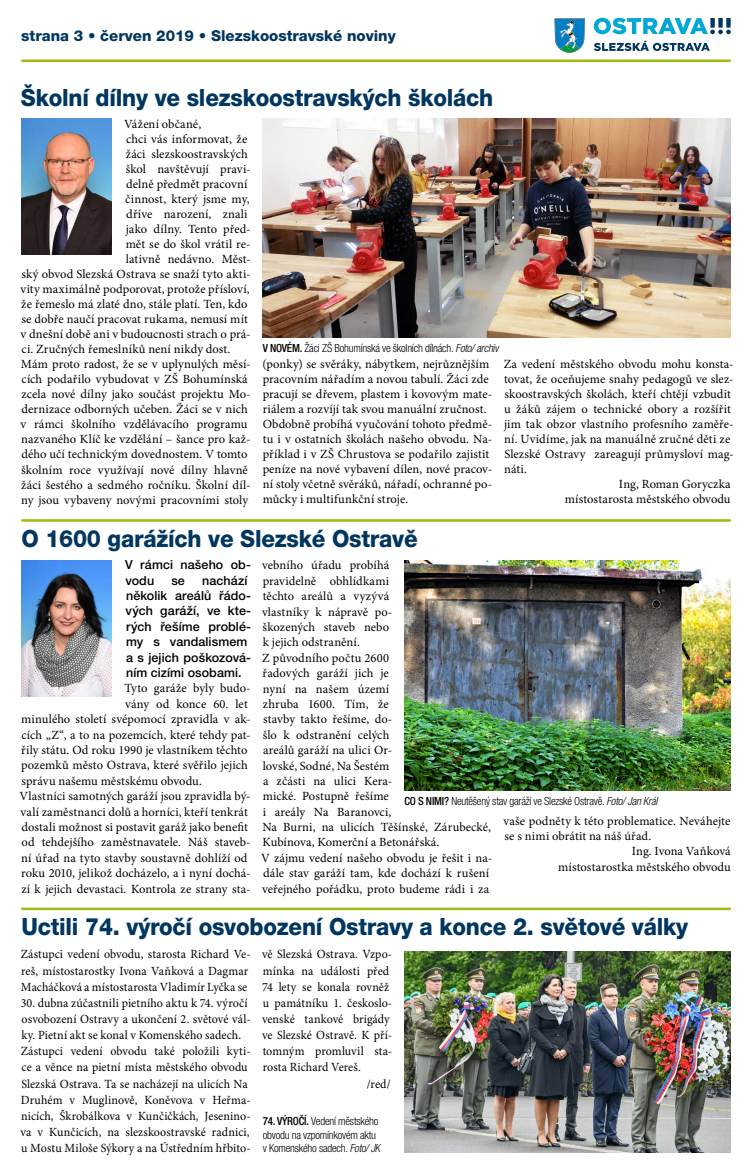
<style>
.page{position:relative;width:745px;height:1170px;background:#fff}
.page>*{position:absolute;margin:0;border:0;box-sizing:border-box;transform-origin:0 0}
.t1{font:800 23.75px "Helvetica Neue LT Pro";letter-spacing:-.01em;color:#00365f;scale:.94 1}
.t2{font:800 15px "Helvetica Neue LT Pro";color:#00365f}
.t3{font:12.5px/15.4px "Minion Pro";letter-spacing:.005em;color:#000}
.t4{font:12.5px/16.1px "Minion Pro";letter-spacing:.005em;color:#000;scale:.96 1}
.t5{font:500 12.5px/15.4px "Helvetica Neue LT Pro";letter-spacing:.005em;color:#000}
.t6{font:300 condensed 11.25px/13.5px "Helvetica Neue LT Pro";letter-spacing:-.02em;color:#000}
.s1{font-weight:500}
.s2{font-style:italic}
</style>
<div class="page">
<svg style="left:554px;top:18px;width:31px;height:35px"></svg>
<svg style="left:593px;top:18px;width:137px;height:16px"></svg>
<svg style="left:594px;top:40px;width:115px;height:11px"></svg>
<hr style="left:21px;top:60px;width:709px;height:2px;background:#a0bb0f">
<img style="left:21px;top:119px;width:91px;height:135px">
<img style="left:21px;top:561px;width:91px;height:135px">
<img style="left:404px;top:561px;width:326px;height:229px">
<img style="left:404px;top:951px;width:326px;height:201px">
<img style="left:262px;top:119px;width:468px;height:219px">
<hr style="left:21px;top:519px;width:709px;height:2px;background:#a0bb0f">
<hr style="left:21px;top:907px;width:709px;height:3px;background:#a0bb0f">
<p class="t2" style="left:21px;top:27px;width:376px">strana 3 • červen 2019 • Slezskoostravské noviny</p>
<h1 class="t1" style="left:21px;top:83px;width:503px">Školní dílny ve slezskoostravských školách</h1>
<p class="t3" style="left:124px;top:116px;width:79px">Vážení občané,</p>
<p class="t3" style="left:126px;top:131px;width:123px">chci vás informovat, že</p>
<p class="t3" style="left:126px;top:146px;width:123px">žáci slezskoostravských</p>
<p class="t3" style="left:126px;top:161px;width:126px">škol navštěvují pravi-</p>
<p class="t3" style="left:126px;top:176px;width:123px">delně předmět pracovní</p>
<p class="t3" style="left:125px;top:191px;width:126px">činnost, který jsme my,</p>
<p class="t3" style="left:126px;top:206px;width:123px">dříve narození, znali</p>
<p class="t3" style="left:126px;top:221px;width:126px">jako dílny. Tento před-</p>
<p class="t3" style="left:126px;top:236px;width:126px">mět se do škol vrátil re-</p>
<p class="t3" style="left:126px;top:251px;width:126px">lativně nedávno. Měst-</p>
<p class="t3" style="left:22px;top:266px;width:230px">ský obvod Slezská Ostrava se snaží tyto akti-</p>
<p class="t3" style="left:21px;top:281px;width:230px">vity maximálně podporovat, protože přísloví,</p>
<p class="t3" style="left:21px;top:296px;width:227px">že řemeslo má zlaté dno, stále platí. Ten, kdo</p>
<p class="t3" style="left:22px;top:311px;width:228px">se dobře naučí pracovat rukama, nemusí mít</p>
<p class="t3" style="left:21px;top:326px;width:231px">v dnešní době ani v budoucnosti strach o prá-</p>
<p class="t3" style="left:22px;top:341px;width:210px">ci. Zručných řemeslníků není nikdy dost.</p>
<p class="t3" style="left:21px;top:356px;width:231px">Mám proto radost, že se v uplynulých měsí-</p>
<p class="t3" style="left:22px;top:371px;width:227px">cích podařilo vybudovat v ZŠ Bohumínská</p>
<p class="t3" style="left:21px;top:386px;width:231px">zcela nové dílny jako součást projektu Mo-</p>
<p class="t3" style="left:22px;top:402px;width:227px">dernizace odborných učeben. Žáci se v nich</p>
<p class="t3" style="left:21px;top:417px;width:228px">v rámci školního vzdělávacího programu</p>
<p class="t3" style="left:21px;top:432px;width:231px">nazvaného Klíč ke vzdělání – šance pro kaž-</p>
<p class="t3" style="left:22px;top:447px;width:227px">dého učí technickým dovednostem. V tomto</p>
<p class="t3" style="left:21px;top:462px;width:228px">školním roce využívají nové dílny hlavně</p>
<p class="t3" style="left:21px;top:477px;width:231px">žáci šestého a sedmého ročníku. Školní díl-</p>
<p class="t3" style="left:21px;top:492px;width:228px">ny jsou vybaveny novými pracovními stoly</p>
<p class="t6" style="left:262px;top:341px;width:237px"><span class="s1">V NOVÉM.</span> Žáci ZŠ Bohumínská ve školních dílnách. <span class="s2">Foto/ archiv</span></p>
<p class="t3" style="left:262px;top:356px;width:231px;line-height:15px">(ponky) se svěráky, nábytkem, nejrůznějším pracovním nářadím a novou tabulí. Žáci zde pracují se dřevem, plastem i kovovým mate&shy;riálem a rozvíjí tak svou manuální zručnost.<br>Obdobně probíhá vyučování tohoto předmě&shy;tu i v ostatních školách našeho obvodu. Na&shy;příklad i v ZŠ Chrustova se podařilo zajistit peníze na nové vybavení dílen, nové pracov&shy;ní stoly včetně svěráků, nářadí, ochranné po&shy;můcky i multifunkční stroje.</p>
<p class="t3" style="left:503px;top:356px;width:231px">Za vedení městského obvodu mohu konsta-</p>
<p class="t3" style="left:504px;top:371px;width:231px">tovat, že oceňujeme snahy pedagogů ve slez-</p>
<p class="t3" style="left:504px;top:386px;width:228px">skoostravských školách, kteří chtějí vzbudit</p>
<p class="t3" style="left:504px;top:401px;width:228px">u žáků zájem o technické obory a rozšířit</p>
<p class="t3" style="left:504px;top:416px;width:231px">jim tak obzor vlastního profesního zaměře-</p>
<p class="t3" style="left:504px;top:431px;width:227px">ní. Uvidíme, jak na manuálně zručné děti ze</p>
<p class="t3" style="left:504px;top:446px;width:231px">Slezské Ostravy zareagují průmysloví mag-</p>
<p class="t3" style="left:504px;top:461px;width:24px">náti.</p>
<p class="t3" style="left:618px;top:476px;width:113px">Ing, Roman Goryczka</p>
<p class="t3" style="left:564px;top:491px;width:167px">místostarosta městského obvodu</p>
<h1 class="t1" style="left:21px;top:524px;width:423px">O 1600 garážích ve Slezské Ostravě</h1>
<p class="t5" style="left:125px;top:557px;width:127px">V rámci našeho ob&shy;vodu</p>
<p class="t3" style="left:261px;top:557px;width:232px">vebního úřadu probíhá<br>pravidelně obhlídkami<br>těchto areálů a vyzývá<br>vlastníky k nápravě po-<br>škozených staveb nebo<br>k jejich odstranění.<br>Z původního počtu 2600<br>řadových garáží jich je<br>nyní na našem území<br>zhruba 1600. Tím, že<br>stavby takto řešíme, do-<br>šlo k odstranění celých<br>areálů garáží na ulici Or-<br>lovské, Sodné, Na Šestém<br>a zčásti na ulici Kera-<br>mické. Postupně řešíme<br>i areály Na Baranovci,<br>Na Burni, na ulicích Těšínské, Zárubecké,<br>Kubínova, Komerční a Betonářská.<br>V zájmu vedení našeho obvodu je řešit i na&shy;dále stav garáží tam, kde dochází k rušení veřejného pořádku, proto budeme rádi i za</p>
<p class="t5" style="left:125px;top:572px;width:127px;text-indent:77px">nachází několik areálů řádo&shy;vých garáží, ve kte&shy;rých řešíme problé&shy;my s vandalismem a s jejich poškozová&shy;ním cizími osobami.</p>
<p class="t3" style="left:124px;top:680px;width:128px">Tyto garáže byly budo-</p>
<p class="t3" style="left:125px;top:696px;width:124px">vány od konce 60. let</p>
<p class="t3" style="left:21px;top:711px;width:231px">minulého století svépomocí zpravidla v ak-</p>
<p class="t3" style="left:22px;top:727px;width:230px">cích „Z“, a to na pozemcích, které tehdy pat-</p>
<p class="t3" style="left:21px;top:742px;width:228px">řily státu. Od roku 1990 je vlastníkem těchto</p>
<p class="t3" style="left:21px;top:757px;width:228px">pozemků město Ostrava, které svěřilo jejich</p>
<p class="t3" style="left:22px;top:773px;width:182px">správu našemu městskému obvodu.</p>
<p class="t3" style="left:19px;top:788px;width:232px">Vlastníci samotných garáží jsou zpravidla bý-</p>
<p class="t3" style="left:21px;top:804px;width:229px">valí zaměstnanci dolů a horníci, kteří tenkrát</p>
<p class="t3" style="left:22px;top:819px;width:228px">dostali možnost si postavit garáž jako benefit</p>
<p class="t3" style="left:22px;top:834px;width:230px">od tehdejšího zaměstnavatele. Náš staveb-</p>
<p class="t3" style="left:21px;top:850px;width:228px">ní úřad na tyto stavby soustavně dohlíží od</p>
<p class="t3" style="left:21px;top:865px;width:231px">roku 2010, jelikož docházelo, a i nyní dochá-</p>
<p class="t3" style="left:21px;top:880px;width:231px">zí k jejich devastaci. Kontrola ze strany sta-</p>
<p class="t5" style="left:171px;top:572px;width:15px">se</p>
<p class="t6" style="left:404px;top:793px;width:254px"><span class="s1">CO S NIMI?</span> Neutěšený stav garáží ve Slezské Ostravě. <span class="s2">Foto/ Jan Král</span></p>
<p class="t3" style="left:503px;top:812px;width:228px">vaše podněty k této problematice. Neváhejte</p>
<p class="t3" style="left:504px;top:828px;width:148px">se s nimi obrátit na náš úřad.</p>
<p class="t3" style="left:631px;top:843px;width:100px">Ing. Ivona Vaňková</p>
<p class="t3" style="left:557px;top:859px;width:174px">místostarostka městského obvodu</p>
<h1 class="t1" style="left:21px;top:912px;width:710px">Uctili 74. výročí osvobození Ostravy a konce 2. světové války</h1>
<p class="t4" style="left:21px;top:946px;width:241px">Zástupci vedení obvodu, starosta Richard Ve&shy;reš, místostarostky Ivona Vaňková a Dagmar<br>Macháčková a místostarosta Vladimír Lyčka se</p>
<p class="t4" style="left:21px;top:994px;width:241px">30. dubna zúčastnili pietního aktu k 74. výročí osvobození Ostravy a ukončení 2. světové vál&shy;ky. Pietní akt se konal v Komenského sadech.<br>Zástupci vedení obvodu také položili kyti&shy;ce a věnce na pietní místa městského obvodu Slezská Ostrava. Ta se nacházejí na ulicích Na Druhém v Muglinově, Koněvova v Heřma&shy;nicích, Škrobálkova v Kunčičkách, Jesenino&shy;va v Kunčicích, na slezskoostravské radnici, u Mostu Miloše Sýkory a na Ústředním hřbito-</p>
<p class="t4" style="left:262px;top:946px;width:137px">vě Slezská Ostrava. Vzpo-</p>
<p class="t4" style="left:262px;top:962px;width:133px">mínka na události před</p>
<p class="t4" style="left:262px;top:978px;width:134px">74 lety se konala rovněž</p>
<p class="t4" style="left:262px;top:994px;width:136px">u památníku 1. českoslo-</p>
<p class="t4" style="left:262px;top:1010px;width:134px">venské tankové brigády</p>
<p class="t4" style="left:262px;top:1027px;width:137px">ve Slezské Ostravě. K pří-</p>
<p class="t4" style="left:262px;top:1043px;width:136px">tomným promluvil sta-</p>
<p class="t4" style="left:262px;top:1059px;width:103px">rosta Richard Vereš.</p>
<p class="t4" style="left:367px;top:1075px;width:26px">/red/</p>
<p class="t6" style="left:262px;top:1114px;width:119px"><span class="s1">74. VÝROČÍ.</span> Vedení městského obvodu na vzpomínkovém aktu v Komenského sadech. <span class="s2">Foto/ JK</span></p>
</div>
